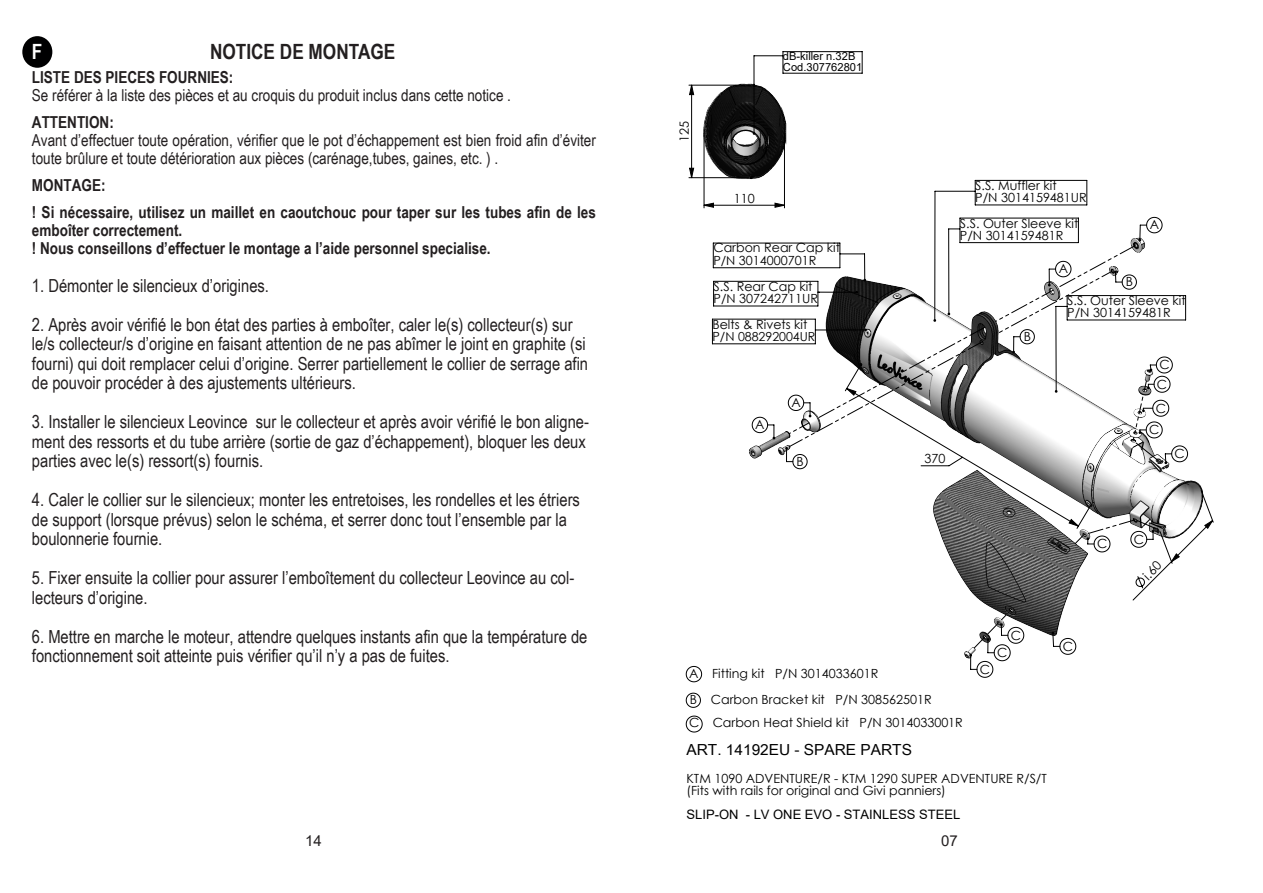
<style>
.page{position:relative;width:1263px;height:893px;background:#fff}
.page>*{position:absolute;margin:0;border:0;box-sizing:border-box;transform-origin:0 0}
.t1{font:700 21px "Arial Narrow";color:#231f20}
.t2{font:700 21px "Arial Narrow";color:#fff}
.t3{font:18px/19.5px "Arial Narrow";color:#231f20}
.t4{font:16.5px/18px "Arial Narrow";color:#231f20}
.t5{font:700 16.5px/18px "Arial Narrow";color:#231f20}
.t6{font:15.3px "Arial Unicode MS";color:#000}
.t7{font:15px "Arial";color:#231f20}
.t8{font:13.05px "Arial";color:#000}
.t9{font:12.6px/12.3px "Century Gothic";color:#000}
.t10{font:12.45px "Century Gothic";color:#000}
.t11{font:11.1px/10.8px "Arial";color:#000}
.s1{font-size:12.45px}
.s2{font-size:12.6px}
</style>
<div class="page">
<div style="left:22px;top:36px;width:30px;height:32px;background:#000001;border-radius:50%"></div>
<img style="left:688px;top:57px;width:123px;height:144px">
<hr style="left:783px;top:51px;width:79px;height:1px;background:#000">
<svg style="left:862px;top:52px;width:1px;height:21px"></svg>
<hr style="left:783px;top:73px;width:79px;height:1px;background:#000">
<svg style="left:754px;top:52px;width:30px;height:21px"></svg>
<hr style="left:754px;top:56px;width:1px;height:77px;background:#000">
<hr style="left:704px;top:133px;width:1px;height:75px;background:#000">
<hr style="left:784px;top:134px;width:1px;height:74px;background:#000">
<svg style="left:712px;top:180px;width:451px;height:490px"></svg>
<hr style="left:689px;top:177px;width:59px;height:1px;background:#000">
<hr style="left:689px;top:85px;width:62px;height:1px;background:#000">
<svg style="left:749px;top:83px;width:7px;height:97px"></svg>
<svg style="left:703px;top:203px;width:82px;height:5px"></svg>
<svg style="left:772px;top:239px;width:391px;height:417px"></svg>
<svg style="left:689px;top:85px;width:5px;height:93px"></svg>
<svg style="left:785px;top:242px;width:429px;height:359px"></svg>
<p class="t2" style="left:32px;top:36px;width:12px">F</p>
<p class="t1" style="left:210px;top:36px;width:187px">NOTICE DE MONTAGE</p>
<p class="t5" style="left:32px;top:67px;width:203px">LISTE DES PIECES FOURNIES:</p>
<p class="t4" style="left:32px;top:86px;width:481px">Se référer à la liste des pièces et au croquis du produit inclus dans cette notice .</p>
<p class="t5" style="left:32px;top:112px;width:83px">ATTENTION:</p>
<p class="t4" style="left:32px;top:131px;width:565px">Avant d’effectuer toute opération, vérifier que le pot d’échappement est bien froid afin d’éviter toute brûlure et toute détérioration aux pièces (carénage,tubes, gaines, etc. ) .</p>
<p class="t5" style="left:32px;top:175px;width:75px">MONTAGE:</p>
<p class="t5" style="left:32px;top:202px;width:565px">! Si nécessaire, utilisez un maillet en caoutchouc pour taper sur les tubes afin de les emboîter correctement.</p>
<p class="t5" style="left:32px;top:238px;width:460px">! Nous conseillons d’effectuer le montage a l’aide personnel specialise.</p>
<p class="t3" style="left:32px;top:275px;width:239px">1. Démonter le silencieux d’origines.</p>
<p class="t3" style="left:32px;top:314px;width:558px">2. Après avoir vérifié le bon état des parties à emboîter, caler le(s) collecteur(s) sur le/s collecteur/s d’origine en faisant attention de ne pas abîmer le joint en graphite (si fourni) qui doit remplacer celui d’origine. Serrer partiellement le collier de serrage afin de pouvoir procéder à des ajustements ultérieurs.</p>
<p class="t3" style="left:32px;top:411px;width:559px">3. Installer le silencieux Leovince sur le collecteur et après avoir vérifié le bon aligne&shy;ment des ressorts et du tube arrière (sortie de gaz d’échappement), bloquer les deux parties avec le(s) ressort(s) fournis.</p>
<p class="t3" style="left:32px;top:489px;width:549px">4. Caler le collier sur le silencieux; monter les entretoises, les rondelles et les étriers de support (lorsque prévus) selon le schéma, et serrer donc tout l’ensemble par la boulonnerie fournie.</p>
<p class="t3" style="left:32px;top:567px;width:544px">5. Fixer ensuite la collier pour assurer l’emboîtement du collecteur Leovince au col&shy;lecteurs d’origine.</p>
<p class="t3" style="left:32px;top:626px;width:557px">6. Mettre en marche le moteur, attendre quelques instants afin que la température de fonctionnement soit atteinte puis vérifier qu’il n’y a pas de fuites.</p>
<p class="t9" style="left:678px;top:142px;width:22px;rotate:-90deg">125</p>
<p class="t11" style="left:783px;top:51px;width:81px">dB-killer n.32B<br>Cod.307762801</p>
<p class="t9" style="left:734px;top:192px;width:22px">110</p>
<p class="t9" style="left:713px;top:241px;width:128px">Carbon Rear Cap kit<br>P<span class="s1">/N</span> 3014000701R</p>
<p class="t9" style="left:714px;top:280px;width:106px">S.S. Rear Cap kit<br>P<span class="s1">/N</span> 307242711UR</p>
<p class="t9" style="left:712px;top:318px;width:96px">Belts &amp; Rivets kit</p>
<p class="t10" style="left:712px;top:328px;width:104px"><span class="s2">P</span>/N 088292004UR</p>
<p class="t9" style="left:755px;top:418px;width:11px">A</p>
<p class="t9" style="left:791px;top:396px;width:11px">A</p>
<p class="t9" style="left:796px;top:455px;width:9px">B</p>
<p class="t9" style="left:924px;top:452px;width:22px">370</p>
<p class="t9" style="left:975px;top:179px;width:113px">S.S. Muffler kit<br>P/N 3014159481UR</p>
<p class="t9" style="left:960px;top:217px;width:120px">S.S. Outer Sleeve kit<br>P/N 3014159481R</p>
<p class="t9" style="left:1059px;top:263px;width:11px">A</p>
<p class="t9" style="left:1150px;top:219px;width:11px">A</p>
<p class="t9" style="left:1126px;top:276px;width:9px">B</p>
<p class="t9" style="left:1024px;top:330px;width:9px">B</p>
<p class="t9" style="left:1067px;top:294px;width:120px">S.S. Outer Sleeve kit<br>P/N 3014159481R</p>
<p class="t9" style="left:1159px;top:358px;width:12px">C</p>
<p class="t9" style="left:1157px;top:378px;width:12px">C</p>
<p class="t9" style="left:1156px;top:402px;width:12px">C</p>
<p class="t9" style="left:1149px;top:423px;width:12px">C</p>
<p class="t9" style="left:1174px;top:447px;width:12px">C</p>
<p class="t9" style="left:689px;top:667px;width:191px">A Fitting kit P/N 3014033601R</p>
<p class="t9" style="left:690px;top:693px;width:244px">B Carbon Bracket kit P/N 308562501R</p>
<p class="t9" style="left:980px;top:663px;width:12px">C</p>
<p class="t9" style="left:1011px;top:629px;width:12px">C</p>
<p class="t9" style="left:997px;top:646px;width:12px">C</p>
<p class="t9" style="left:1063px;top:640px;width:12px">C</p>
<p class="t9" style="left:1097px;top:537px;width:12px">C</p>
<p class="t9" style="left:1134px;top:533px;width:12px">C</p>
<p class="t9" style="left:1141px;top:573px;width:21px;rotate:-45deg">i.60</p>
<p class="t9" style="left:689px;top:716px;width:275px">C Carbon Heat Shield kit P/N 3014033001R</p>
<p class="t6" style="left:686px;top:738px;width:227px">ART. 14192EU - SPARE PARTS</p>
<p class="t9" style="left:686px;top:772px;width:362px">KTM 1090 ADVENTURE/R - KTM 1290 SUPER ADVENTURE R/S/T (Fits with rails for original and Givi panniers)</p>
<p class="t8" style="left:686px;top:806px;width:275px">SLIP-ON - LV ONE EVO - STAINLESS STEEL</p>
<p class="t7" style="left:305px;top:830px;width:18px">14</p>
<p class="t7" style="left:941px;top:830px;width:18px">07</p>
</div>
